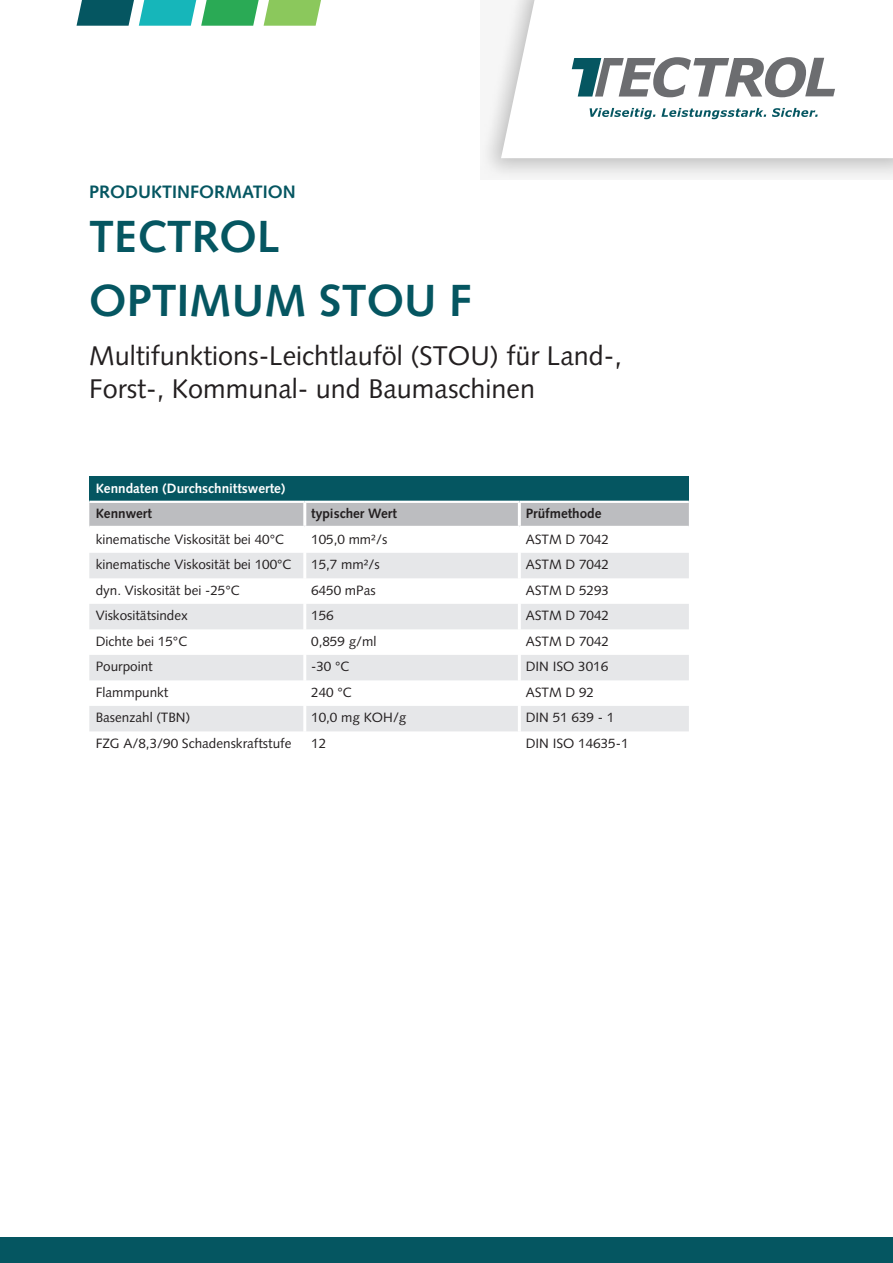
<style>
.page{position:relative;width:893px;height:1263px;background:#fff}
.page>*{position:absolute;margin:0;border:0;box-sizing:border-box;transform-origin:0 0}
.Produktname{font:700 45px "Syntax LT Std";color:#055661}
.Produktname-2{font:27px/32.4px "Syntax LT Std";color:#231f20}
.Kopfzeile{font:700 18px "Syntax LT Std";color:#055661}
.ENE-Tabelle-Normal{font:13.5px "Syntax LT Std";color:#231f20}
.ENE-Tabelle-Subline{font:700 13.5px "Syntax LT Std";color:#231f20}
.ENE-Tabelle-Headline{font:700 13.5px "Syntax LT Std";color:#fff}
</style>
<div class="page">
<svg style="left:483px;top:71px;width:410px;height:107px"></svg>
<svg style="left:501px;top:0;width:392px;height:158px"></svg>
<svg style="left:590px;top:108px;width:65px;height:11px"></svg>
<svg style="left:661px;top:108px;width:105px;height:11px"></svg>
<svg style="left:772px;top:108px;width:46px;height:9px"></svg>
<svg style="left:572px;top:57px;width:263px;height:40px"></svg>
<svg style="left:77px;top:0;width:244px;height:26px;background:#53ae88"></svg>
<div style="left:0;top:1237px;width:893px;height:26px;background:#055661"></div>
<div style="left:89px;top:476px;width:600px;height:26px;background:#055661"></div>
<div style="left:89px;top:503px;width:600px;height:23px;background:#bcbdc0"></div>
<svg style="left:90px;top:731px;width:598px;height:1px"></svg>
<svg style="left:89px;top:553px;width:600px;height:178px;fill:#e6e7e9"></svg>
<hr style="left:89px;top:501px;width:216px;height:2px;background:#fff">
<hr style="left:305px;top:501px;width:214px;height:2px;background:#fff">
<hr style="left:303px;top:503px;width:3px;height:23px;background:#fff">
<hr style="left:519px;top:501px;width:170px;height:2px;background:#fff">
<hr style="left:518px;top:503px;width:3px;height:23px;background:#fff">
<hr style="left:303px;top:553px;width:3px;height:25px;background:#fff">
<hr style="left:518px;top:553px;width:3px;height:25px;background:#fff">
<hr style="left:303px;top:578px;width:3px;height:26px;background:#fff">
<hr style="left:518px;top:578px;width:3px;height:26px;background:#fff">
<hr style="left:303px;top:604px;width:3px;height:25px;background:#fff">
<hr style="left:518px;top:604px;width:3px;height:25px;background:#fff">
<hr style="left:303px;top:629px;width:3px;height:26px;background:#fff">
<hr style="left:518px;top:629px;width:3px;height:26px;background:#fff">
<hr style="left:303px;top:655px;width:3px;height:25px;background:#fff">
<hr style="left:518px;top:655px;width:3px;height:25px;background:#fff">
<hr style="left:303px;top:680px;width:3px;height:26px;background:#fff">
<hr style="left:518px;top:680px;width:3px;height:26px;background:#fff">
<hr style="left:303px;top:706px;width:3px;height:25px;background:#fff">
<hr style="left:518px;top:706px;width:3px;height:25px;background:#fff">
<hr style="left:303px;top:731px;width:3px;height:26px;background:#fff">
<hr style="left:518px;top:731px;width:3px;height:26px;background:#fff">
<p class="Kopfzeile" style="left:89px;top:182px;width:208px">PRODUKTINFORMATION</p>
<p class="Produktname" style="left:89px;top:211px;width:191px">TECTROL</p>
<p class="Produktname" style="left:89px;top:274px;width:384px">OPTIMUM STOU F</p>
<p class="Produktname-2" style="left:89px;top:340px;width:534px">Multifunktions-Leichtlauföl (STOU) für Land-,<br>Forst-, Kommunal- und Baumaschinen</p>
<p class="ENE-Tabelle-Headline" style="left:96px;top:480px;width:191px">Kenndaten (Durchschnittswerte)</p>
<p class="ENE-Tabelle-Subline" style="left:96px;top:506px;width:58px">Kennwert</p>
<p class="ENE-Tabelle-Subline" style="left:311px;top:506px;width:87px">typischer Wert</p>
<p class="ENE-Tabelle-Subline" style="left:526px;top:506px;width:77px">Prüfmethode</p>
<p class="ENE-Tabelle-Normal" style="left:96px;top:531px;width:190px">kinematische Viskosität bei 40°C</p>
<p class="ENE-Tabelle-Normal" style="left:311px;top:531px;width:78px">105,0 mm²/s</p>
<p class="ENE-Tabelle-Normal" style="left:526px;top:531px;width:85px">ASTM D 7042</p>
<p class="ENE-Tabelle-Normal" style="left:96px;top:557px;width:197px">kinematische Viskosität bei 100°C</p>
<p class="ENE-Tabelle-Normal" style="left:311px;top:557px;width:70px">15,7 mm²/s</p>
<p class="ENE-Tabelle-Normal" style="left:526px;top:557px;width:85px">ASTM D 7042</p>
<p class="ENE-Tabelle-Normal" style="left:96px;top:582px;width:146px">dyn. Viskosität bei -25°C</p>
<p class="ENE-Tabelle-Normal" style="left:311px;top:582px;width:66px">6450 mPas</p>
<p class="ENE-Tabelle-Normal" style="left:526px;top:582px;width:85px">ASTM D 5293</p>
<p class="ENE-Tabelle-Normal" style="left:96px;top:608px;width:94px">Viskositätsindex</p>
<p class="ENE-Tabelle-Normal" style="left:311px;top:608px;width:24px">156</p>
<p class="ENE-Tabelle-Normal" style="left:526px;top:608px;width:85px">ASTM D 7042</p>
<p class="ENE-Tabelle-Normal" style="left:96px;top:633px;width:93px">Dichte bei 15°C</p>
<p class="ENE-Tabelle-Normal" style="left:311px;top:633px;width:67px">0,859 g/ml</p>
<p class="ENE-Tabelle-Normal" style="left:526px;top:633px;width:85px">ASTM D 7042</p>
<p class="ENE-Tabelle-Normal" style="left:96px;top:659px;width:59px">Pourpoint</p>
<p class="ENE-Tabelle-Normal" style="left:311px;top:659px;width:40px">-30 °C</p>
<p class="ENE-Tabelle-Normal" style="left:526px;top:659px;width:84px">DIN ISO 3016</p>
<p class="ENE-Tabelle-Normal" style="left:96px;top:684px;width:74px">Flammpunkt</p>
<p class="ENE-Tabelle-Normal" style="left:311px;top:684px;width:42px">240 °C</p>
<p class="ENE-Tabelle-Normal" style="left:526px;top:684px;width:70px">ASTM D 92</p>
<p class="ENE-Tabelle-Normal" style="left:96px;top:710px;width:96px">Basenzahl (TBN)</p>
<p class="ENE-Tabelle-Normal" style="left:311px;top:710px;width:97px">10,0 mg KOH/g</p>
<p class="ENE-Tabelle-Normal" style="left:526px;top:710px;width:90px">DIN 51 639 - 1</p>
<p class="ENE-Tabelle-Normal" style="left:96px;top:735px;width:197px">FZG A/8,3/90 Schadenskraftstufe</p>
<p class="ENE-Tabelle-Normal" style="left:311px;top:735px;width:17px">12</p>
<p class="ENE-Tabelle-Normal" style="left:526px;top:735px;width:104px">DIN ISO 14635-1</p>
</div>
